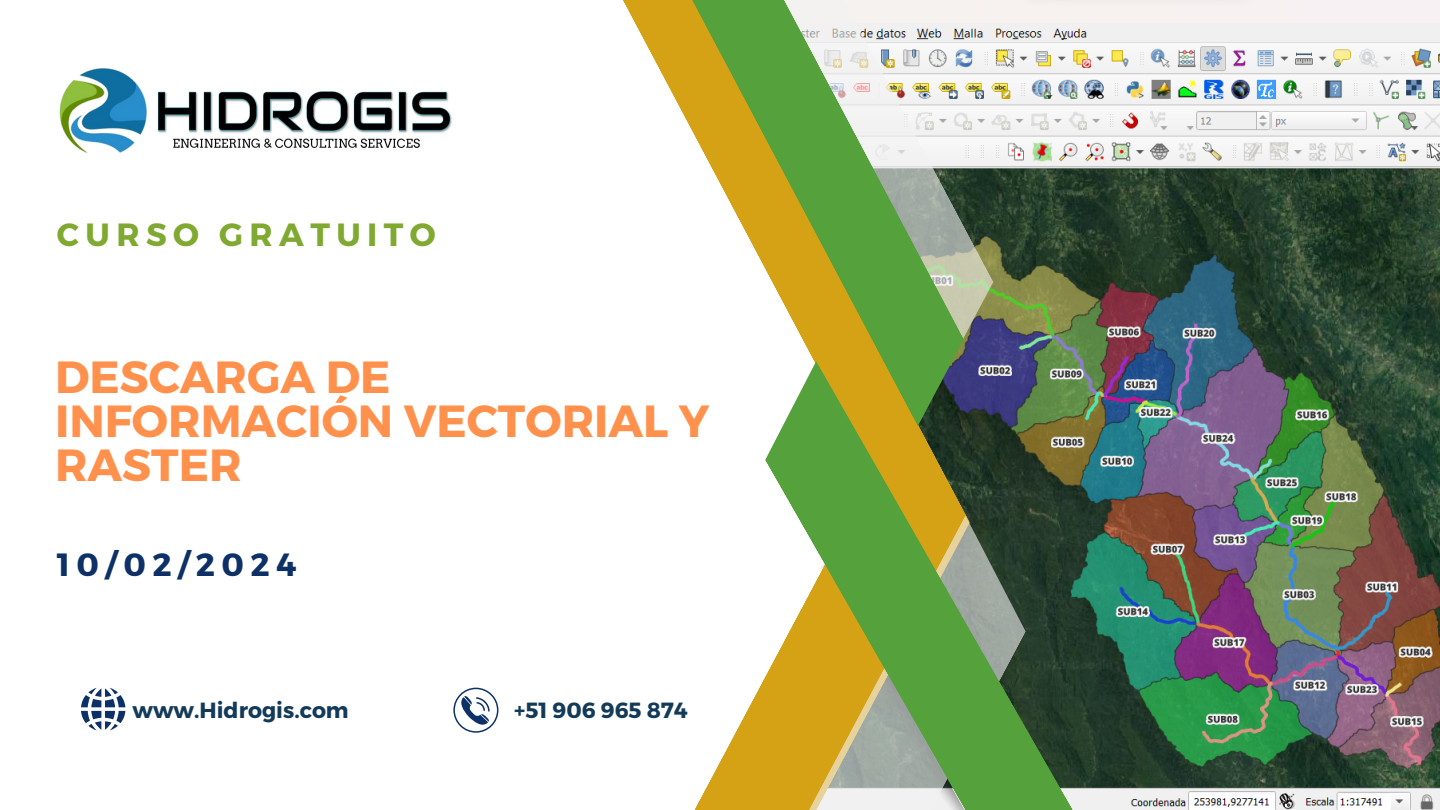
<style>
.page{position:relative;width:1440px;height:810px;background:#fff}
.page>*{position:absolute;margin:0;border:0;box-sizing:border-box;transform-origin:0 0}
.t1{font:700 45px/44.2px "Montserrat";color:#ff914d}
.t2{font:700 32.1px "Montserrat";letter-spacing:.2em;color:#7fa930}
.t3{font:700 32.1px "Montserrat";letter-spacing:.2em;color:#0d3166}
.t4{font:700 21.9px "Montserrat";color:#133b59}
</style>
<div class="page">
<img style="left:970px;top:0;width:470px;height:810px">
<svg style="left:81px;top:688px;width:44px;height:42px"></svg>
<img style="left:59px;top:68px;width:88px;height:85px">
<img style="left:157px;top:91px;width:295px;height:57px">
<svg style="left:453px;top:688px;width:45px;height:45px"></svg>
<svg style="left:624px;top:0;width:369px;height:348px"></svg>
<svg style="left:681px;top:0;width:283px;height:361px"></svg>
<svg style="left:694px;top:677px;width:71px;height:133px"></svg>
<svg style="left:765px;top:361px;width:402px;height:449px"></svg>
<h1 class="t2" style="left:57px;top:214px;width:380px">CURSO GRATUITO</h1>
<p class="t1" style="left:55px;top:352px;width:656px">DESCARGA DE<br>INFORMACIÓN VECTORIAL Y<br>RASTER</p>
<p class="t3" style="left:57px;top:544px;width:241px">10/02/2024</p>
<p class="t4" style="left:133px;top:696px;width:218px">www.Hidrogis.com</p>
<h2 class="t4" style="left:514px;top:696px;width:175px">+51 906 965 874</h2>
</div>
